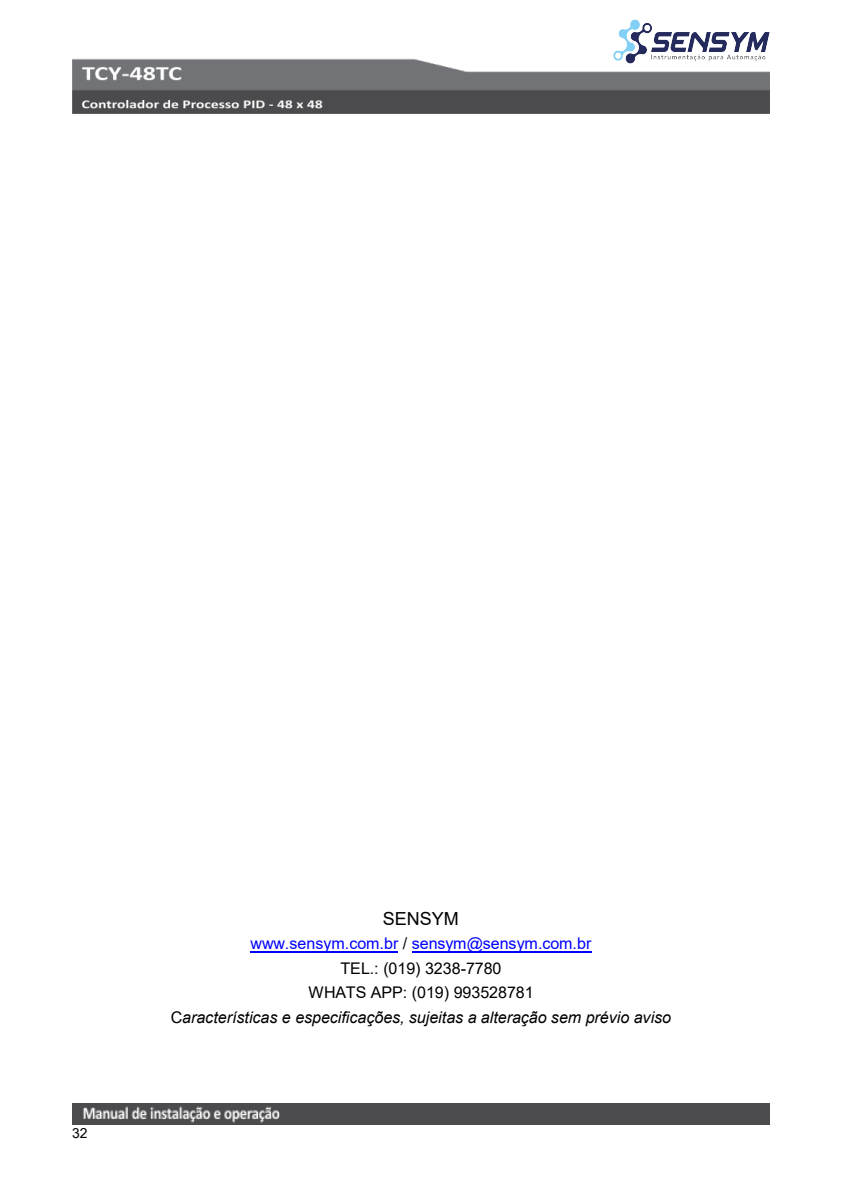
<style>
.page{position:relative;width:842px;height:1191px;background:#fff}
.page>*{position:absolute;margin:0;border:0;box-sizing:border-box;transform-origin:0 0}
.t1{font:18px "Arial";color:#000}
.t2{font:italic 16px/24.4px "Arial";letter-spacing:-.005em;color:#000;text-align:center}
.t3{font:14px "Arial";color:#000}
.s1{font-style:normal;color:#00f}
.s2{font-style:normal}
</style>
<div class="page">
<img style="left:72px;top:58px;width:697px;height:55px">
<img style="left:72px;top:1103px;width:698px;height:21px">
<hr style="left:251px;top:951px;width:147px;height:1px;background:#00f">
<hr style="left:412px;top:951px;width:180px;height:1px;background:#00f">
<div style="left:510px;top:15px;width:308px;height:52px;background:#fff"></div>
<img style="left:605px;top:19px;width:165px;height:83px">
<p class="t3" style="left:72px;top:1123px;width:17px">32</p>
<p class="t1" style="left:383px;top:906px;width:77px">SENSYM</p>
<p class="t2" style="left:171px;top:932px;width:502px"><span class="s1">www.sensym.com.br</span> <span class="s2">/</span> <span class="s1">sensym@sensym.com.br<br></span><span class="s2">TEL.: (019) 3238-7780<br>WHATS APP: (019) 993528781<br>C</span>aracterísticas e especificações, sujeitas a alteração sem prévio aviso</p>
</div>
